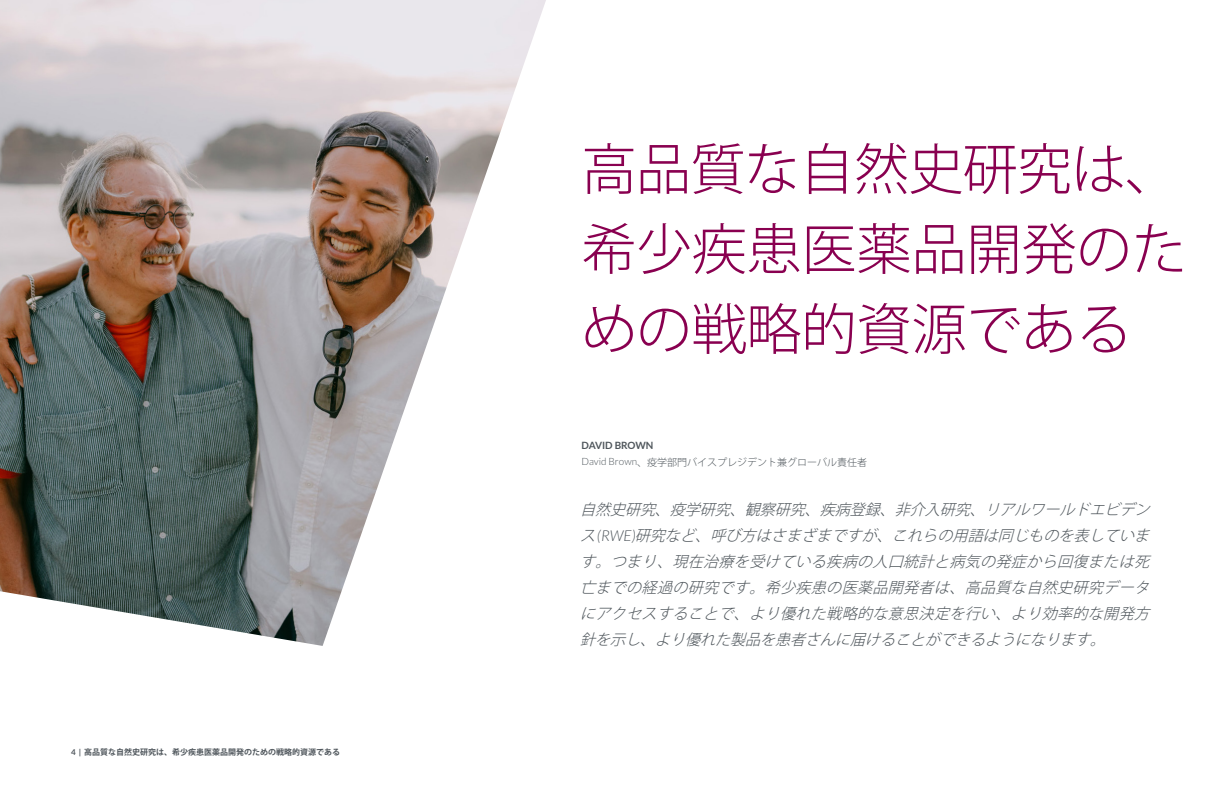
<style>
.page{position:relative;width:1224px;height:792px;background:#fff}
.page>*{position:absolute;margin:0;border:0;box-sizing:border-box;transform-origin:0 0}
.Paragraph_Style2{font:300 55px/80px "Koz Go Pro";color:#890050}
.Paragraph_Style3{font:italic 300 15px/26px "Koz Go Pro";color:#4e555b;text-align:justify}
.Paragraph_Style14{font:300 10px "Koz Go Pro";color:#4e555b}
.Paragraph_Style13{font:700 10px "Lato";color:#4e555b}
.Paragraph_Style3-2{font:700 8px "Koz Go Pro";color:#4e555b}
.s1{font-family:"Lato"}
</style>
<div class="page">
<img style="left:0;top:0;width:546px;height:646px">
<p class="Paragraph_Style3-2" style="left:71px;top:747px;width:271px"><span class="s1">4 |</span> 高品質な自然史研究は、希少疾患医薬品開発のための戦略的資源である</p>
<p class="Paragraph_Style2" style="left:582px;top:130px;width:606px">高品質な自然史研究は、希少疾患医薬品開発のための戦略的資源である</p>
<p class="Paragraph_Style13" style="left:582px;top:440px;width:73px">DAVID BROWN</p>
<p class="Paragraph_Style14" style="left:582px;top:455px;width:287px"><span class="s1">David Brown</span>、疫学部門バイスプレジデント兼グローバル責任者</p>
<p class="Paragraph_Style3" style="left:580px;top:497px;width:576px">自然史研究、疫学研究、観察研究、疾病登録、非介入研究、リアルワールドエビデンス<span class="s1">( R W E )</span>研究など、呼び方はさまざまですが、これらの用語は同じものを表しています。つまり、現在治療を受けている疾病の人口統計と病気の発症から回復または死亡までの経過の研究です。希少疾患の医薬品開発者は、高品質な自然史研究データにアクセスすることで、より優れた戦略的な意思決定を行い、より効率的な開発方針を示し、より優れた製品を患者さんに届けることができるようになります。</p>
</div>
